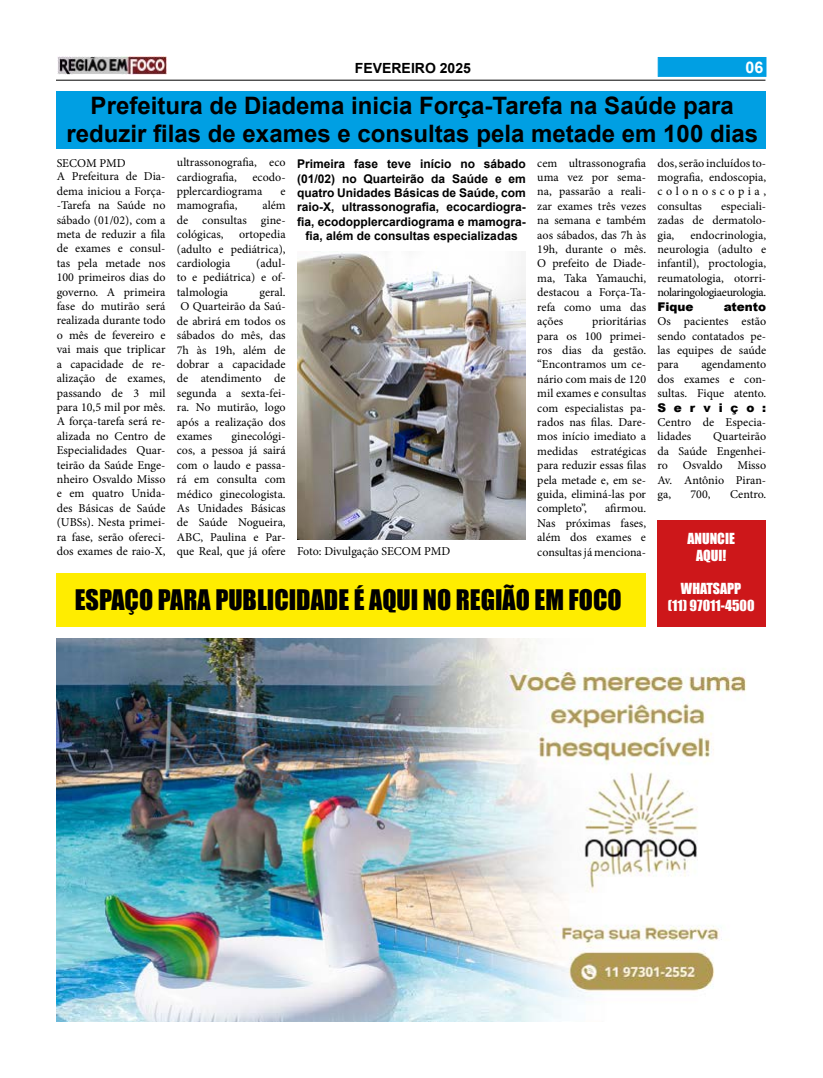
<style>
.page{position:relative;width:823px;height:1078px;background:#fff}
.page>*{position:absolute;margin:0;border:0;box-sizing:border-box;transform-origin:0 0}
.t1{font:26px "Impact";color:#000}
.t2{font:700 24px/28.8px "Arial";color:#000;text-align:center}
.t3{font:700 16px "Arial";color:#fff}
.t4{font:14px/16.8px "Impact";color:#fff;text-align:center}
.t5{font:700 14px "Arial";color:#000}
.t6{font:12px/14.4px "Minion Pro";color:#000;text-align:justify}
.t7{font:700 12px/14.4px "Arial";color:#000;text-align:center}
.t8{font:900 12px "Arial";color:#000}
.t9{font:900 12px "Arial";letter-spacing:.65em;color:#000}
</style>
<div class="page">
<img style="left:57px;top:57px;width:109px;height:17px">
<div style="left:657px;top:57px;width:109px;height:20px;background:#009fe3;border:1px solid #009fe3"></div>
<hr style="left:56px;top:80px;width:709px;height:1px;background:#000">
<img style="left:57px;top:638px;width:690px;height:382px">
<div style="left:57px;top:91px;width:708px;height:58px;background:#009fe3"></div>
<img style="left:297px;top:253px;width:228px;height:286px">
<div style="left:657px;top:520px;width:108px;height:106px;background:#cd171a"></div>
<div style="left:57px;top:573px;width:588px;height:53px;background:#ffed00"></div>
<p class="t5" style="left:355px;top:58px;width:117px">FEVEREIRO 2025</p>
<h3 class="t3" style="left:745px;top:56px;width:19px">06</h3>
<h2 class="t2" style="left:66px;top:91px;width:692px">Prefeitura de Diadema inicia Força-Tarefa na Saúde para reduzir filas de exames e consultas pela metade em 100 dias</h2>
<p class="t6" style="left:57px;top:156px;width:70px">SECOM PMD</p>
<p class="t6" style="left:177px;top:155px;width:110px">ultrassonografia, eco cardiografia,</p>
<p class="t6" style="left:537px;top:155px;width:110px">cem ultrassonografia uma vez por sema&shy;na, passarão a reali&shy;zar exames três vezes na semana e também aos sábados, das 7h às 19h, durante o mês.<br>O prefeito de Diade&shy;ma, Taka Yamauchi, destacou a Força-Ta&shy;refa como uma das ações</p>
<p class="t6" style="left:657px;top:155px;width:110px">dos, serão incluídos to&shy;mografia, endoscopia, colonoscopia, consultas</p>
<p class="t7" style="left:297px;top:157px;width:230px">Primeira fase teve início no sábado (01/02) no Quarteirão da Saúde e em quatro Unidades Básicas de Saúde, com raio-X, ultrassonografia, ecocardiogra&shy;fia, ecodopplercardiograma e mamogra&shy;fia, além de consultas especializadas</p>
<p class="t6" style="left:57px;top:169px;width:110px">A Prefeitura de Dia&shy;dema iniciou a Força--Tarefa na Saúde no sábado (01/02), com a meta de reduzir a fila de exames e consul&shy;tas pela metade nos 100 primeiros dias do governo. A primeira fase do mutirão será realizada durante todo o mês de fevereiro e vai mais que triplicar a capacidade de re&shy;alização de exames, passando de 3 mil para 10,5 mil por mês.<br>A força-tarefa será re&shy;alizada no Centro de Especialidades Quar&shy;teirão da Saúde Enge&shy;nheiro Osvaldo Misso e em quatro Unida&shy;des Básicas de Saúde (UBSs). Nesta primei&shy;ra fase, serão ofereci&shy;dos exames de raio-X,</p>
<p class="t6" style="left:177px;top:169px;width:110px;text-indent:75px">ecodo&shy;pplercardiograma</p>
<p class="t6" style="left:280px;top:184px;width:7px">e</p>
<p class="t6" style="left:177px;top:198px;width:62px">mamografia,</p>
<p class="t6" style="left:177px;top:198px;width:110px;text-indent:85px">além de consultas gine&shy;cológicas,</p>
<p class="t6" style="left:657px;top:199px;width:110px;text-indent:63px">especiali&shy;zadas de dermatolo&shy;gia,</p>
<p class="t6" style="left:177px;top:227px;width:110px;text-indent:62px">ortopedia (adulto e pediátrica), cardiologia</p>
<p class="t6" style="left:657px;top:227px;width:110px;text-indent:33px">endocrinologia, neurologia (adulto e infantil), proctologia, reumatologia, otorri&shy;nolaringologia e urologia.</p>
<p class="t8" style="left:657px;top:297px;width:38px">Fique</p>
<p class="t8" style="left:723px;top:297px;width:44px">atento</p>
<p class="t6" style="left:657px;top:314px;width:110px">Os pacientes estão sendo contatados pe&shy;las equipes de saúde para</p>
<p class="t6" style="left:177px;top:256px;width:110px;text-indent:79px">(adul&shy;to e pediátrica) e of&shy;talmologia</p>
<p class="t6" style="left:177px;top:285px;width:110px;text-indent:83px">geral.<br>O Quarteirão da Saú&shy;de abrirá em todos os sábados do mês, das 7h às 19h, além de dobrar a capacidade de atendimento de segunda a sexta-fei&shy;ra. No mutirão, logo após a realização dos exames</p>
<p class="t6" style="left:537px;top:314px;width:110px;text-indent:55px">prioritárias para os 100 primei&shy;ros dias da gestão. “Encontramos um ce&shy;nário com mais de 120 mil exames e consultas com especialistas pa&shy;rados nas filas. Dare&shy;mos início imediato a medidas estratégicas para reduzir essas filas pela metade e, em se&shy;guida, eliminá-las por completo”,</p>
<p class="t6" style="left:657px;top:357px;width:110px;text-indent:44px">agendamento dos exames e con&shy;sultas. Fique atento.</p>
<p class="t9" style="left:657px;top:398px;width:110px">Serviço:</p>
<p class="t6" style="left:657px;top:415px;width:110px">Centro de Especia&shy;lidades</p>
<p class="t6" style="left:177px;top:429px;width:110px;text-indent:55px">ginecológi&shy;cos, a pessoa já sairá com o laudo e passa&shy;rá em consulta com médico ginecologista.<br>As Unidades Básicas de Saúde Nogueira, ABC, Paulina e Par&shy;que Real, que já ofere</p>
<p class="t6" style="left:657px;top:429px;width:110px;text-indent:56px">Quarteirão da Saúde Engenhei&shy;ro Osvaldo Misso Av. Antônio Piran&shy;ga,</p>
<p class="t6" style="left:690px;top:487px;width:22px">700,</p>
<p class="t6" style="left:729px;top:487px;width:38px">Centro.</p>
<p class="t6" style="left:537px;top:501px;width:110px;text-indent:68px">afirmou.<br>Nas próximas fases, além dos exames e consultas já menciona-</p>
<p class="t4" style="left:687px;top:529px;width:49px">ANUNCIE<br>AQUI!</p>
<p class="t4" style="left:667px;top:580px;width:88px">WHATSAPP<br>(11) 97011-4500</p>
<p class="t6" style="left:297px;top:544px;width:155px">Foto: Divulgação SECOM PMD</p>
<h1 class="t1" style="left:75px;top:579px;width:548px">ESPAÇO PARA PUBLICIDADE É AQUI NO REGIÃO EM FOCO</h1>
</div>
